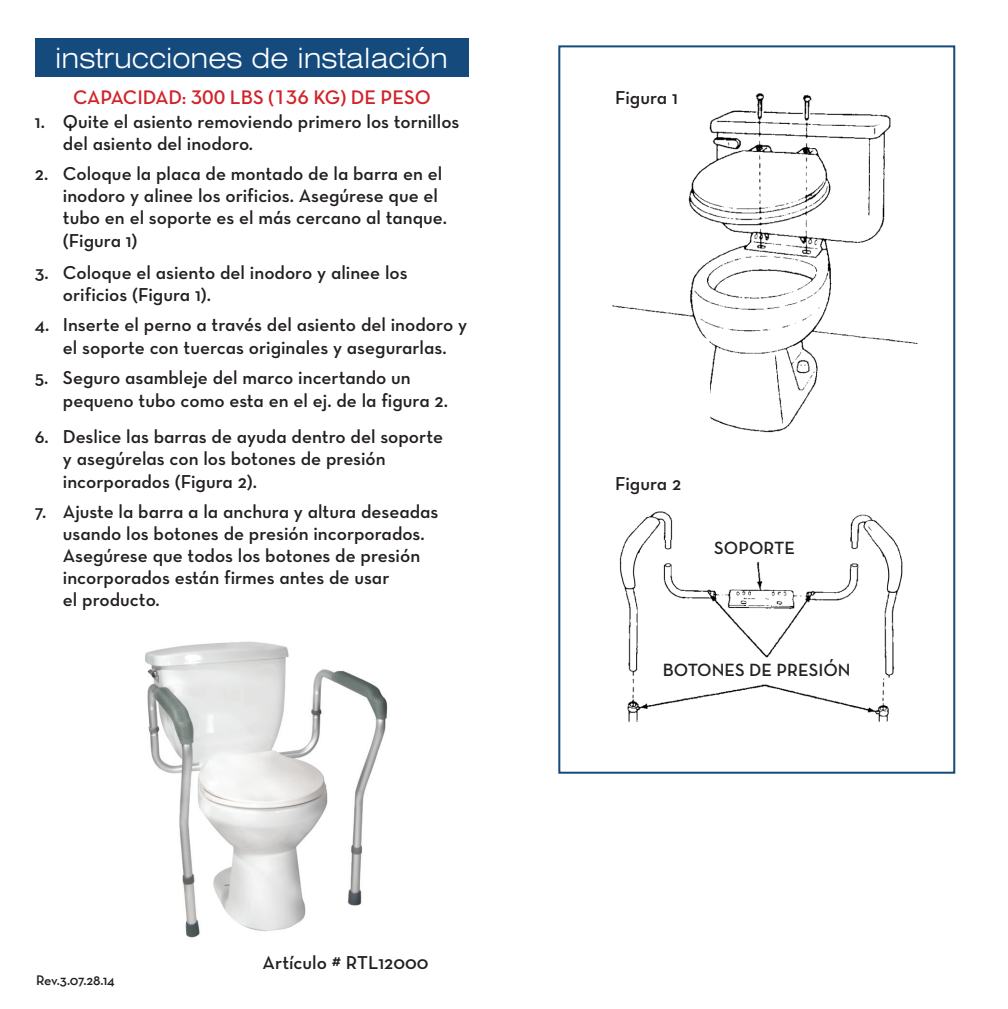
<style>
.page{position:relative;width:1008px;height:1009px;background:#fff}
.page>*{position:absolute;margin:0;border:0;box-sizing:border-box;transform-origin:0 0}
.t1{font:300 expanded 28px "Swiss 721 BT";color:#fff}
.t2{font:20px "Neutra Text TFPS Demi Alt";color:#d1232a}
.t3{font:19px/22px "Neutraface Text Demi Alt";color:#231f20}
.t4{font:18px "Neutraface Text Demi Alt";color:#231f20}
.Copy_of_Normal{font:14px "Neutraface Text TT Demi Alt";letter-spacing:-.015em;color:#231f20}
</style>
<div class="page">
<img style="left:145px;top:641px;width:243px;height:297px">
<div style="left:35px;top:38px;width:433px;height:38px;background:#144a7c"></div>
<div style="left:558px;top:45px;width:397px;height:728px;border:2px solid #144a7c"></div>
<img style="left:619px;top:511px;width:284px;height:211px">
<img style="left:612px;top:93px;width:306px;height:340px">
<div style="left:708px;top:528px;width:93px;height:30px;background:#fff"></div>
<div style="left:695px;top:658px;width:157px;height:21px;background:#fff"></div>
<p class="t1" style="left:55px;top:41px;width:394px">instrucciones de instalación</p>
<p class="t2" style="left:73px;top:85px;width:359px">CAPACIDAD: 300 LBS (136 KG) DE PESO</p>
<p class="t3" style="left:63px;top:110px;width:398px;text-indent:-28px">1. Quite el asiento removiendo primero los tornillos del asiento del inodoro.</p>
<p class="t3" style="left:63px;top:162px;width:385px;text-indent:-28px">2. Coloque la placa de montado de la barra en el inodoro y alinee los orificios. Asegúrese que el tubo en el soporte es el más cercano al tanque. (Figura 1)</p>
<p class="t3" style="left:63px;top:261px;width:346px;text-indent:-28px">3. Coloque el asiento del inodoro y alinee los orificios (Figura 1).</p>
<p class="t3" style="left:35px;top:313px;width:433px">4. Inserte el perno a través del asiento del inodoro y</p>
<p class="t3" style="left:63px;top:336px;width:385px">el soporte con tuercas originales y asegurarlas.</p>
<p class="t3" style="left:63px;top:366px;width:387px;line-height:22.8px;text-indent:-28px">5. Seguro asambleje del marco incertando un pequeno tubo como esta en el ej. de la figura 2.</p>
<p class="t3" style="left:35px;top:425px;width:410px">6. Deslice las barras de ayuda dentro del soporte</p>
<p class="t3" style="left:63px;top:447px;width:324px">y asegúrelas con los botones de presión</p>
<p class="t3" style="left:63px;top:470px;width:195px">incorporados (Figura 2).</p>
<p class="t3" style="left:63px;top:500px;width:377px;text-indent:-28px">7. Ajuste la barra a la anchura y altura deseadas usando los botones de presión incorporados.<br>Asegúrese que todos los botones de presión incorporados están firmes antes de usar</p>
<p class="t3" style="left:63px;top:588px;width:98px">el producto.</p>
<p class="Copy_of_Normal" style="left:36px;top:971px;width:80px">Rev.3.07.28.14</p>
<p class="t3" style="left:262px;top:950px;width:167px">Artículo # RTL12000</p>
<p class="t3" style="left:615px;top:86px;width:64px">Figura 1</p>
<p class="t3" style="left:615px;top:472px;width:68px">Figura 2</p>
<p class="t4" style="left:714px;top:536px;width:82px">SOPORTE</p>
<p class="t4" style="left:663px;top:658px;width:189px">BOTONES DE PRESIÓN</p>
</div>
